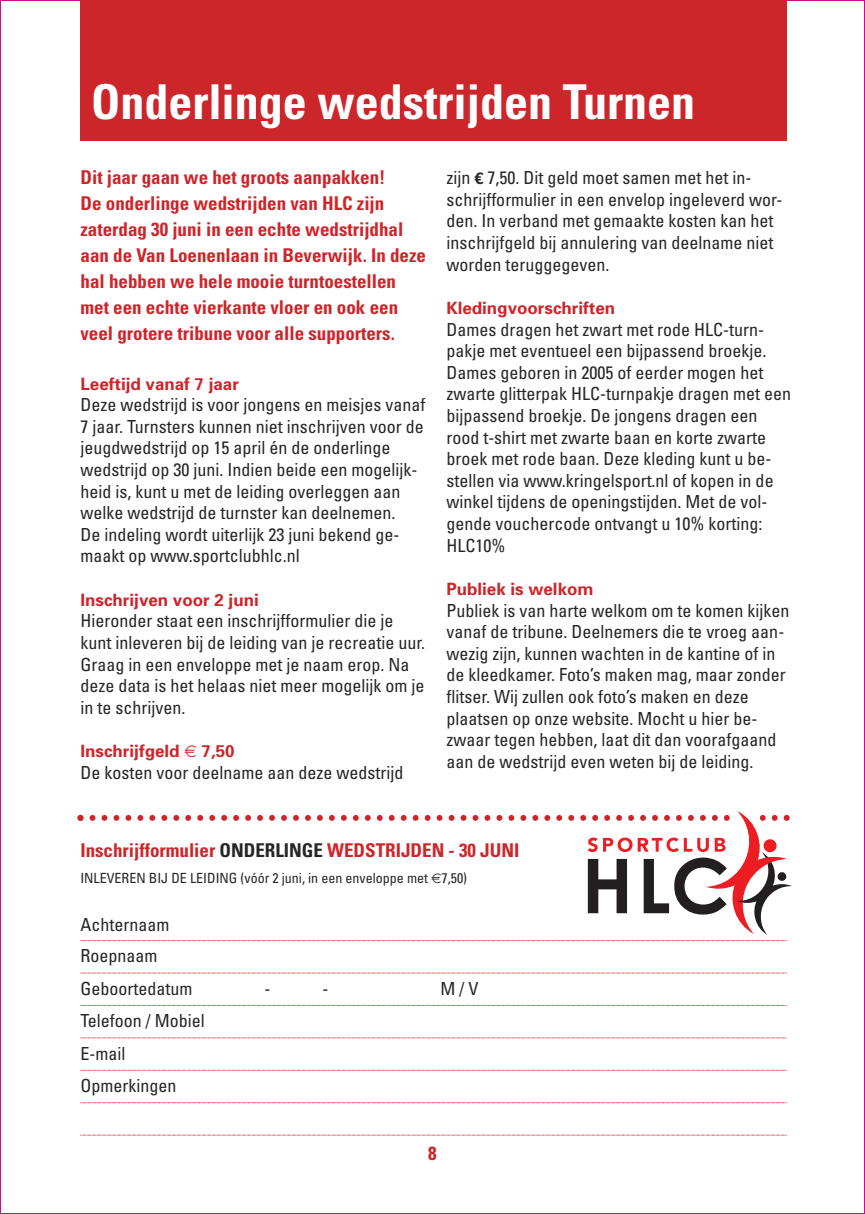
<style>
.page{position:relative;width:865px;height:1214px;background:#fff}
.page>*{position:absolute;margin:0;border:0;box-sizing:border-box;transform-origin:0 0}
.t1{font:700 condensed 48px "Univers";color:#fff}
.t2{font:700 condensed 19px/26px "Univers";color:#cc262b}
.t3{font:condensed 18px/21.6px "Univers";color:#272627}
.t4{font:700 17px "Univers";color:#cc262b}
.t5{font:condensed 14px "Univers";color:#272627}
.s1{font-family:"Calibri";font-weight:700;font-stretch:normal}
.s2{color:#272627}
</style>
<div class="page">
<div style="left:80px;top:0;width:706px;height:141px;background:#cc262b"></div>
<svg style="left:80px;top:940px;width:706px;height:1px"></svg>
<svg style="left:80px;top:972px;width:706px;height:1px"></svg>
<svg style="left:80px;top:1037px;width:706px;height:1px"></svg>
<svg style="left:80px;top:1069px;width:706px;height:1px"></svg>
<svg style="left:80px;top:1102px;width:706px;height:1px"></svg>
<svg style="left:80px;top:1134px;width:706px;height:1px"></svg>
<svg style="left:77px;top:811px;width:715px;height:123px"></svg>
<h1 class="t1" style="left:91px;top:85px;width:605px">Onderlinge wedstrijden Turnen</h1>
<p class="t2" style="left:80px;top:166px;width:347px">Dit jaar gaan we het groots aanpakken!<br>De onderlinge wedstrijden van HLC zijn zaterdag 30 juni in een echte wedstrijdhal aan de Van Loenenlaan in Beverwijk. In deze hal hebben we hele mooie turntoestellen met een echte vierkante vloer en ook een veel grotere tribune voor alle supporters.</p>
<p class="t4" style="left:80px;top:377px;width:160px">Leeftijd vanaf 7 jaar</p>
<p class="t3" style="left:80px;top:395px;width:346px">Deze wedstrijd is voor jongens en meisjes vanaf 7 jaar. Turnsters kunnen niet inschrijven voor de jeugdwedstrijd op 15 april én de onderlinge wedstrijd op 30 juni. Indien beide een mogelijk&shy;heid is, kunt u met de leiding overleggen aan welke wedstrijd de turnster kan deelnemen.<br>De indeling wordt uiterlijk 23 juni bekend ge&shy;maakt op www.sportclubhlc.nl</p>
<p class="t4" style="left:80px;top:593px;width:180px">Inschrijven voor 2 juni</p>
<p class="t3" style="left:80px;top:611px;width:346px">Hieronder staat een inschrijfformulier die je kunt inleveren bij de leiding van je recreatie uur.<br>Graag in een enveloppe met je naam erop. Na deze data is het helaas niet meer mogelijk om je in te schrijven.</p>
<p class="t4" style="left:80px;top:744px;width:101px">Inschrijfgeld</p>
<p class="t4" style="left:202px;top:744px;width:35px">7,50</p>
<p class="t3" style="left:80px;top:762px;width:324px">De kosten voor deelname aan deze wedstrijd</p>
<p class="t3" style="left:446px;top:168px;width:338px">zijn <span class="s1">€</span> 7,50. Dit geld moet samen met het in&shy;schrijfformulier in een envelop ingeleverd wor&shy;den. In verband met gemaakte kosten kan het inschrijfgeld bij annulering van deelname niet worden teruggegeven.</p>
<p class="t4" style="left:446px;top:301px;width:170px">Kledingvoorschriften</p>
<p class="t3" style="left:446px;top:320px;width:346px">Dames dragen het zwart met rode HLC-turn&shy;pakje met eventueel een bijpassend broekje.<br>Dames geboren in 2005 of eerder mogen het zwarte glitterpak HLC-turnpakje dragen met een bijpassend broekje. De jongens dragen een rood t-shirt met zwarte baan en korte zwarte broek met rode baan. Deze kleding kunt u be&shy;stellen via www.kringelsport.nl of kopen in de winkel tijdens de openingstijden. Met de vol&shy;gende vouchercode ontvangt u 10% korting:<br>HLC10%</p>
<p class="t4" style="left:446px;top:582px;width:149px">Publiek is welkom</p>
<p class="t3" style="left:446px;top:600px;width:344px">Publiek is van harte welkom om te komen kijken vanaf de tribune. Deelnemers die te vroeg aan&shy;wezig zijn, kunnen wachten in de kantine of in de kleedkamer. Foto’s maken mag, maar zonder flitser. Wij zullen ook foto’s maken en deze plaatsen op onze website. Mocht u hier be&shy;zwaar tegen hebben, laat dit dan voorafgaand aan de wedstrijd even weten bij de leiding.</p>
<p class="t2" style="left:80px;top:838px;width:440px">Inschrijfformulier <span class="s2">ONDERLINGE</span> WEDSTRIJDEN - 30 JUNI</p>
<p class="t5" style="left:80px;top:872px;width:388px">INLEVEREN BIJ DE LEIDING (vóór 2 juni, in een enveloppe met 7,50)</p>
<p class="t3" style="left:80px;top:910px;width:113px;line-height:31.8px">Achternaam<br>Roepnaam<br>Geboortedatum</p>
<p class="t3" style="left:264px;top:978px;width:7px">-</p>
<p class="t3" style="left:322px;top:978px;width:7px">-</p>
<p class="t3" style="left:440px;top:978px;width:39px">M/V</p>
<p class="t3" style="left:80px;top:1005px;width:126px;line-height:32.4px">Telefoon / Mobiel<br>E-mail<br>Opmerkingen</p>
<p class="t2" style="left:428px;top:1141px;width:10px">8</p>
</div>
